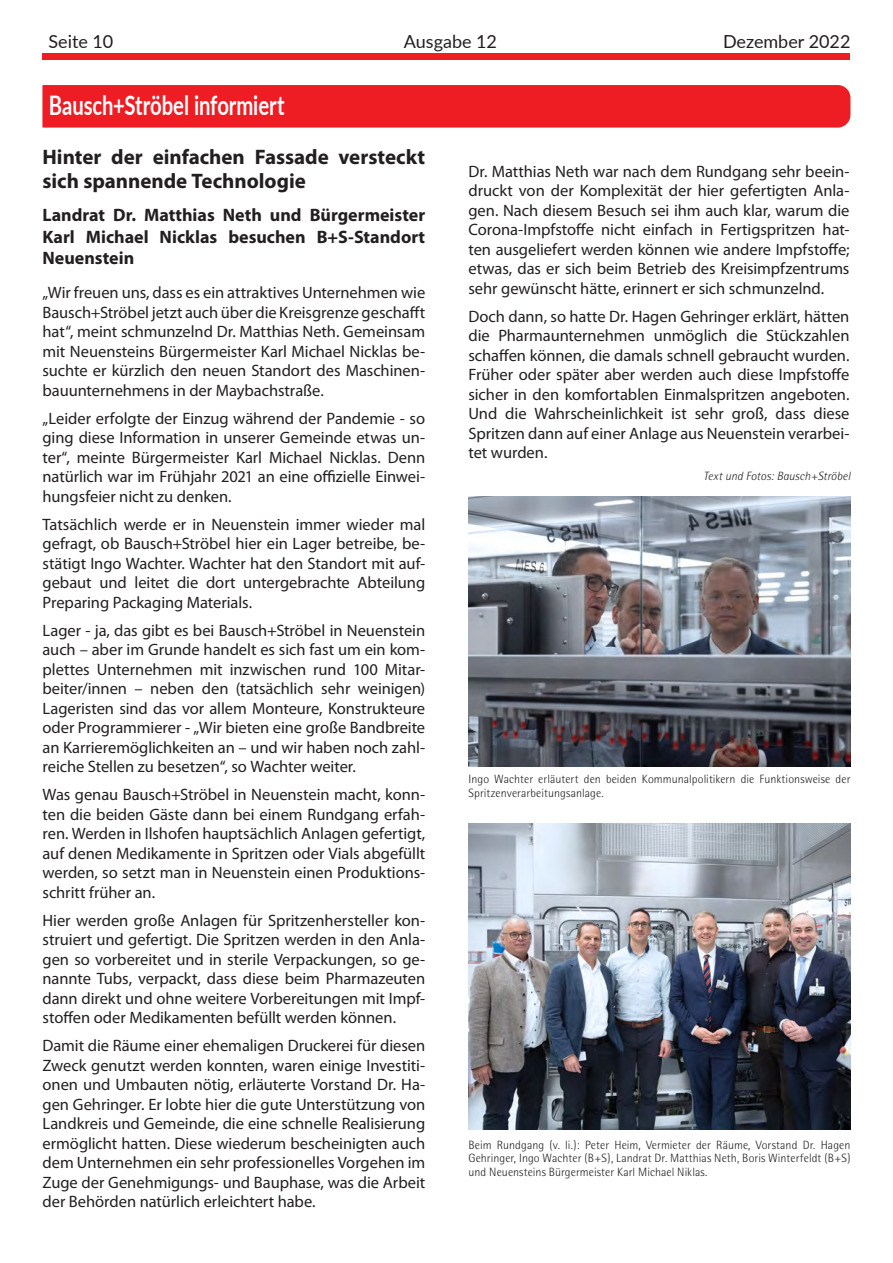
<style>
.page{position:relative;width:893px;height:1263px;background:#fff}
.page>*{position:absolute;margin:0;border:0;box-sizing:border-box;transform-origin:0 0}
.t1{font:700 27px "Lato";color:#fff;scale:.75 1}
.t2{font:700 21px/24px "Myriad Pro";color:#231f20}
.t3{font:700 18px/21.6px "Myriad Pro";color:#231f20;text-align:justify}
.t4{font:18px "Lato";color:#231f20}
.t5{font:16.5px/19.5px "Myriad Pro";letter-spacing:-.005em;color:#231f20;text-align:justify}
.t6{font:300 12px/13.5px "Rotis Semi Sans";letter-spacing:.005em;color:#231f20}
.t7{font:italic 300 12px "Rotis Semi Sans";letter-spacing:.005em;color:#231f20}
</style>
<div class="page">
<div style="left:43px;top:54px;width:807px;height:6px;background:#ee1d23"></div>
<div style="left:42px;top:85px;width:808px;height:43px;background:#ee1d23"></div>
<img style="left:468px;top:496px;width:382px;height:271px">
<img style="left:468px;top:823px;width:382px;height:307px">
<p class="t4" style="left:48px;top:29px;width:66px">Seite 10</p>
<p class="t4" style="left:404px;top:29px;width:95px">Ausgabe 12</p>
<p class="t4" style="left:723px;top:29px;width:129px">Dezember 2022</p>
<h1 class="t1" style="left:49px;top:85px;width:316px">Bausch+Ströbel informiert</h1>
<p class="t2" style="left:43px;top:144px;width:384px">Hinter der einfachen Fassade versteckt sich spannende Technologie</p>
<p class="t3" style="left:43px;top:203px;width:384px">Landrat Dr. Matthias Neth und Bürgermeister Karl Michael Nicklas besuchen B+S-Standort Neuenstein</p>
<p class="t5" style="left:43px;top:283px;width:384px">„Wir freuen uns, dass es ein attraktives Unternehmen wie Bausch+Ströbel jetzt auch über die Kreisgrenze geschafft hat“, meint schmunzelnd Dr. Matthias Neth. Gemeinsam mit Neuensteins Bürgermeister Karl Michael Nicklas be&shy;suchte er kürzlich den neuen Standort des Maschinen&shy;bauunternehmens in der Maybachstraße.</p>
<p class="t5" style="left:43px;top:408px;width:384px">„Leider erfolgte der Einzug während der Pandemie - so ging diese Information in unserer Gemeinde etwas un&shy;ter“, meinte Bürgermeister Karl Michael Nicklas. Denn natürlich war im Frühjahr 2021 an eine offizielle Einwei&shy;hungsfeier nicht zu denken.</p>
<p class="t5" style="left:43px;top:514px;width:384px">Tatsächlich werde er in Neuenstein immer wieder mal gefragt, ob Bausch+Ströbel hier ein Lager betreibe, be&shy;stätigt Ingo Wachter. Wachter hat den Standort mit auf&shy;gebaut und leitet die dort untergebrachte Abteilung Preparing Packaging Materials.</p>
<p class="t5" style="left:43px;top:620px;width:384px">Lager - ja, das gibt es bei Bausch+Ströbel in Neuenstein auch – aber im Grunde handelt es sich fast um ein kom&shy;plettes Unternehmen mit inzwischen rund 100 Mitar&shy;beiter/innen – neben den (tatsächlich sehr weinigen)<br>Lageristen sind das vor allem Monteure, Konstrukteure oder Programmierer - „Wir bieten eine große Bandbreite an Karrieremöglichkeiten an – und wir haben noch zahl&shy;reiche Stellen zu besetzen“, so Wachter weiter.</p>
<p class="t5" style="left:43px;top:785px;width:384px">Was genau Bausch+Ströbel in Neuenstein macht, konn&shy;ten die beiden Gäste dann bei einem Rundgang erfah&shy;ren. Werden in Ilshofen hauptsächlich Anlagen gefertigt, auf denen Medikamente in Spritzen oder Vials abgefüllt werden, so setzt man in Neuenstein einen Produktions&shy;schritt früher an.</p>
<p class="t5" style="left:43px;top:910px;width:384px">Hier werden große Anlagen für Spritzenhersteller kon&shy;struiert und gefertigt. Die Spritzen werden in den Anla&shy;gen so vorbereitet und in sterile Verpackungen, so ge&shy;nannte Tubs, verpackt, dass diese beim Pharmazeuten dann direkt und ohne weitere Vorbereitungen mit Impf&shy;stoffen oder Medikamenten befüllt werden können.</p>
<p class="t5" style="left:43px;top:1036px;width:384px">Damit die Räume einer ehemaligen Druckerei für diesen Zweck genutzt werden konnten, waren einige Investiti&shy;onen und Umbauten nötig, erläuterte Vorstand Dr. Ha&shy;gen Gehringer. Er lobte hier die gute Unterstützung von Landkreis und Gemeinde, die eine schnelle Realisierung ermöglicht hatten. Diese wiederum bescheinigten auch dem Unternehmen ein sehr professionelles Vorgehen im Zuge der Genehmigungs- und Bauphase, was die Arbeit der Behörden natürlich erleichtert habe.</p>
<p class="t5" style="left:468px;top:161px;width:383px">Dr. Matthias Neth war nach dem Rundgang sehr beein&shy;druckt von der Komplexität der hier gefertigten Anla&shy;gen. Nach diesem Besuch sei ihm auch klar, warum die Corona-Impfstoffe nicht einfach in Fertigspritzen hat&shy;ten ausgeliefert werden können wie andere Impfstoffe; etwas, das er sich beim Betrieb des Kreisimpfzentrums sehr gewünscht hätte, erinnert er sich schmunzelnd.</p>
<p class="t5" style="left:468px;top:306px;width:383px">Doch dann, so hatte Dr. Hagen Gehringer erklärt, hätten die Pharmaunternehmen unmöglich die Stückzahlen schaffen können, die damals schnell gebraucht wurden.<br>Früher oder später aber werden auch diese Impfstoffe sicher in den komfortablen Einmalspritzen angeboten.<br>Und die Wahrscheinlichkeit ist sehr groß, dass diese Spritzen dann auf einer Anlage aus Neuenstein verarbei&shy;tet wurden.</p>
<p class="t7" style="left:703px;top:469px;width:149px">Text und Fotos: Bausch+Ströbel</p>
<p class="t6" style="left:468px;top:772px;width:383px">Ingo Wachter erläutert den beiden Kommunalpolitikern die Funktionsweise der<br>Spritzenverarbeitungsanlage.</p>
<p class="t6" style="left:468px;top:1138px;width:383px;text-align:justify">Beim Rundgang (v. li.): Peter Heim, Vermieter der Räume, Vorstand Dr. Hagen Gehringer, Ingo Wachter (B+S), Landrat Dr. Matthias Neth, Boris Winterfeldt (B+S) und Neuensteins Bürgermeister Karl Michael Niklas.</p>
</div>
